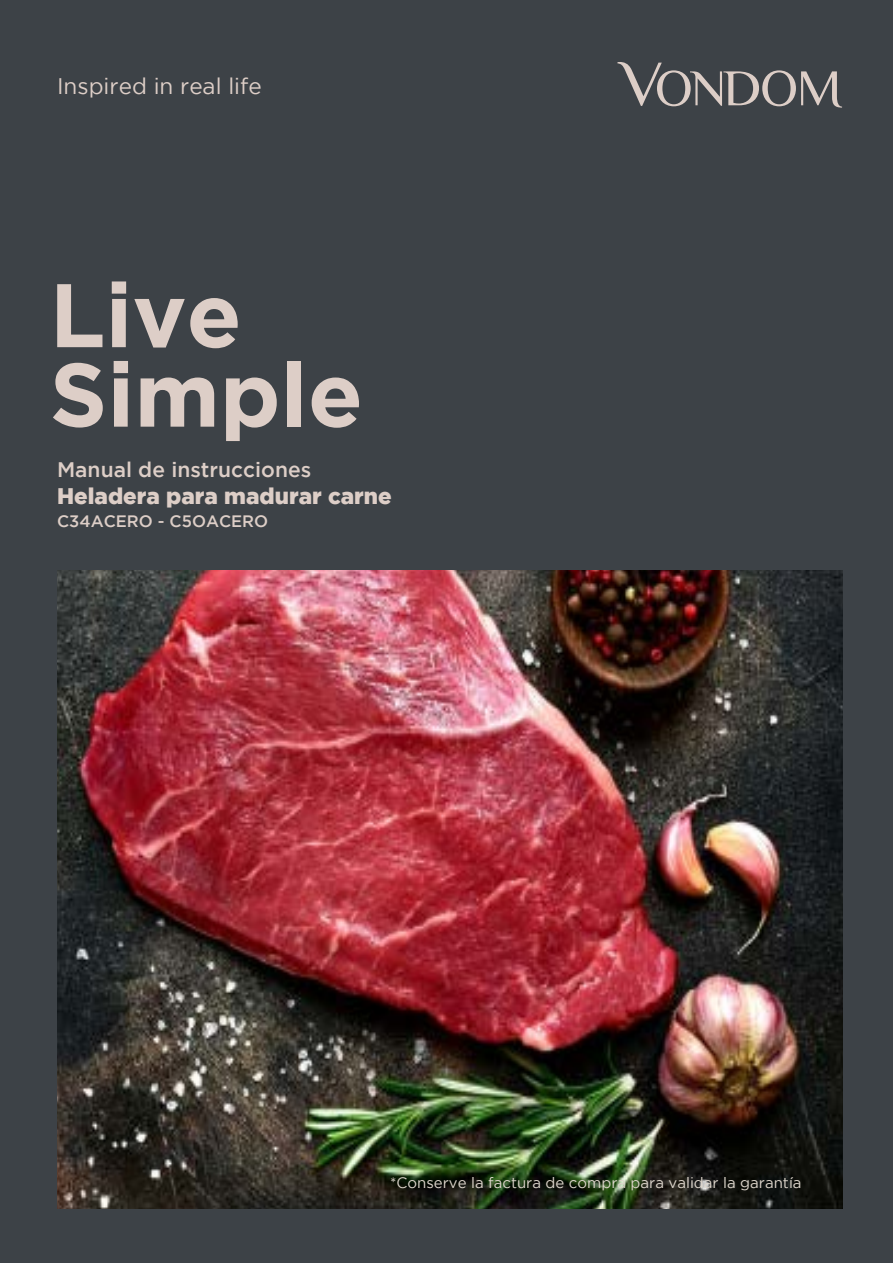
<style>
.page{position:relative;width:893px;height:1263px;background:#3d4247}
.page>*{position:absolute;margin:0;border:0;box-sizing:border-box;transform-origin:0 0}
.t1{font:700 90px/79.5px "Gotham";color:#ddcec7}
.t2{font:900 22.5px "Gotham";color:#ddcec7}
.t3{font:22.5px "Gotham";color:#ddcec7}
.t4{font:500 21px "Gotham";color:#ddcec7}
.t5{font:500 16.5px "Gotham";color:#ddcec7}
.t6{font:15px "Gotham";color:#ded6cc}
</style>
<div class="page">
<img style="left:57px;top:570px;width:785px;height:639px">
<svg style="left:617px;top:62px;width:225px;height:46px"></svg>
<h2 class="t3" style="left:57px;top:74px;width:206px">Inspired in real life</h2>
<h1 class="t1" style="left:50px;top:273px;width:315px">Live<br>Simple</h1>
<h3 class="t4" style="left:57px;top:458px;width:256px">Manual de instrucciones</h3>
<h2 class="t2" style="left:57px;top:483px;width:336px">Heladera para madurar carne</h2>
<p class="t5" style="left:57px;top:512px;width:213px">C34ACERO - C5OACERO</p>
<p class="t6" style="left:390px;top:1175px;width:413px">*Conserve la factura de compra para validar la garantía</p>
</div>
